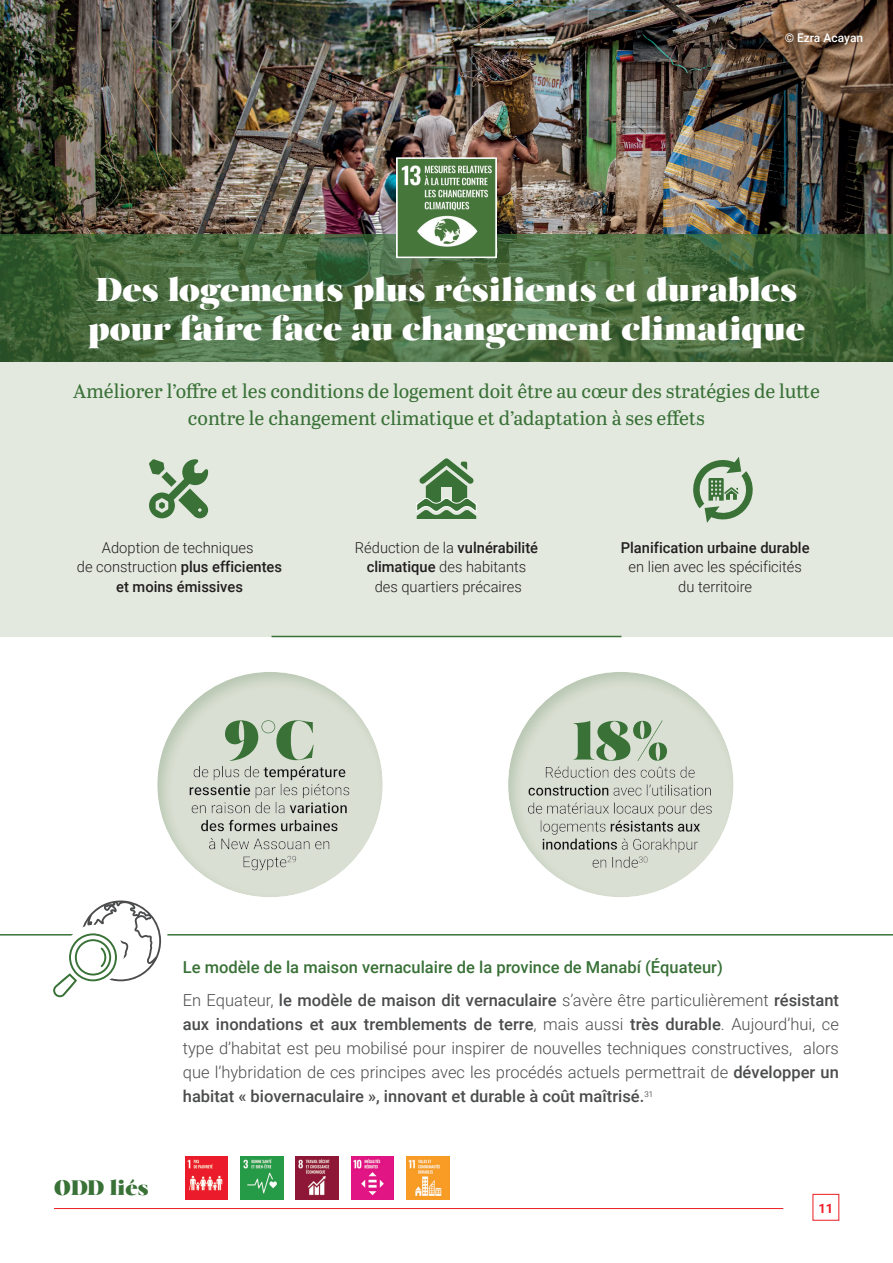
<style>
.page{position:relative;width:893px;height:1263px;background:#fff}
.page>*{position:absolute;margin:0;border:0;box-sizing:border-box;transform-origin:0 0}
.t1{font:54px "Salome";color:#397137}
.t2{font:33px/39px "Salome";color:#fff}
.t3{font:21px "Salome";color:#397137}
.t4{font:19.5px/27px "Abril Text";color:#397137;text-align:center}
.t5{font:300 16.5px/24px "Roboto";color:#4b4c4d;text-align:justify}
.t6{font:500 16.5px/32.5px "Roboto";color:#397137}
.t7{font:300 15px/19.5px "Roboto";color:#231f20;text-align:center}
.t8{font:500 15px "Roboto";color:#231f20}
.t9{font:700 12.9px "Roboto";color:#ee1d23}
.t10{font:500 12px "Roboto";color:#fff}
.s1{font-weight:500}
.s2{font-weight:300;color:#4b4c4d}
.s3{color:#4b4c4d}
</style>
<div class="page">
<hr style="left:0;top:934px;width:893px;height:1px;background:#397137">
<div style="left:0;top:361px;width:893px;height:276px;background:#e4e9e0"></div>
<hr style="left:272px;top:636px;width:349px;height:1px;background:#397137">
<img style="left:0;top:0;width:893px;height:234px">
<svg style="left:0;top:234px;width:893px;height:127px;background:#496c40"></svg>
<svg style="left:417px;top:458px;width:59px;height:61px"></svg>
<svg style="left:149px;top:459px;width:59px;height:60px"></svg>
<svg style="left:693px;top:457px;width:60px;height:66px"></svg>
<hr style="left:54px;top:1208px;width:729px;height:1px;background:#ee1d23">
<div style="left:74px;top:888px;width:93px;height:93px;background:#fff;border-radius:50%"></div>
<svg style="left:53px;top:900px;width:108px;height:97px"></svg>
<div style="left:157px;top:672px;width:240px;height:227px;background:#397137;opacity:.2"></div>
<img style="left:406px;top:1157px;width:43px;height:42px">
<img style="left:185px;top:1157px;width:43px;height:42px">
<img style="left:351px;top:1157px;width:43px;height:42px">
<img style="left:296px;top:1157px;width:42px;height:42px">
<img style="left:241px;top:1157px;width:42px;height:42px">
<div style="left:507px;top:670px;width:243px;height:230px;background:#397137;opacity:.2"></div>
<img style="left:399px;top:160px;width:95px;height:95px">
<div style="left:396px;top:157px;width:101px;height:101px;border:2px solid #fff"></div>
<p class="t10" style="left:785px;top:30px;width:80px">© Ezra Acayan</p>
<h2 class="t2" style="left:88px;top:270px;width:719px">Des logements plus résilients et durables pour faire face au changement climatique</h2>
<p class="t4" style="left:73px;top:377px;width:748px">Améliorer l’offre et les conditions de logement doit être au cœur des stratégies de lutte contre le changement climatique et d’adaptation à ses effets</p>
<p class="t7" style="left:77px;top:537px;width:207px">Adoption de techniques<br>de construction <span class="s1">plus efficientes et moins émissives</span></p>
<p class="t7" style="left:355px;top:537px;width:185px">Réduction de la <span class="s1">vulnérabilité climatique</span> des habitants des quartiers précaires</p>
<p class="t8" style="left:621px;top:537px;width:190px">Planification urbaine durable</p>
<p class="t7" style="left:628px;top:556px;width:175px">en lien avec les spécificités du territoire</p>
<h1 class="t1" style="left:223px;top:704px;width:93px">9°C</h1>
<h1 class="t1" style="left:573px;top:705px;width:98px">18%</h1>
<p class="t3" style="left:54px;top:1174px;width:96px">ODD liés</p>
<p class="t6" style="left:183px;top:950px;width:658px">Le modèle de la maison vernaculaire de la province de Manabí (Équateur)<br><span class="s2">En Equateur,</span> <span class="s3">le modèle de maison dit vernaculaire</span> <span class="s2">s’avère être particulièrement</span> <span class="s3">résistant</span></p>
<p class="t5" style="left:183px;top:1011px;width:658px"><span class="s1">aux inondations et aux tremblements de terre</span>, mais aussi <span class="s1">très durable</span>. Aujourd’hui, ce type d’habitat est peu mobilisé pour inspirer de nouvelles techniques constructives, alors que l’hybridation de ces principes avec les procédés actuels permettrait de <span class="s1">développer un habitat « biovernaculaire », innovant et durable à coût maîtrisé.</span><sup>31</sup></p>
<p class="t9" style="left:818px;top:1199px;width:16px">11</p>
</div>
